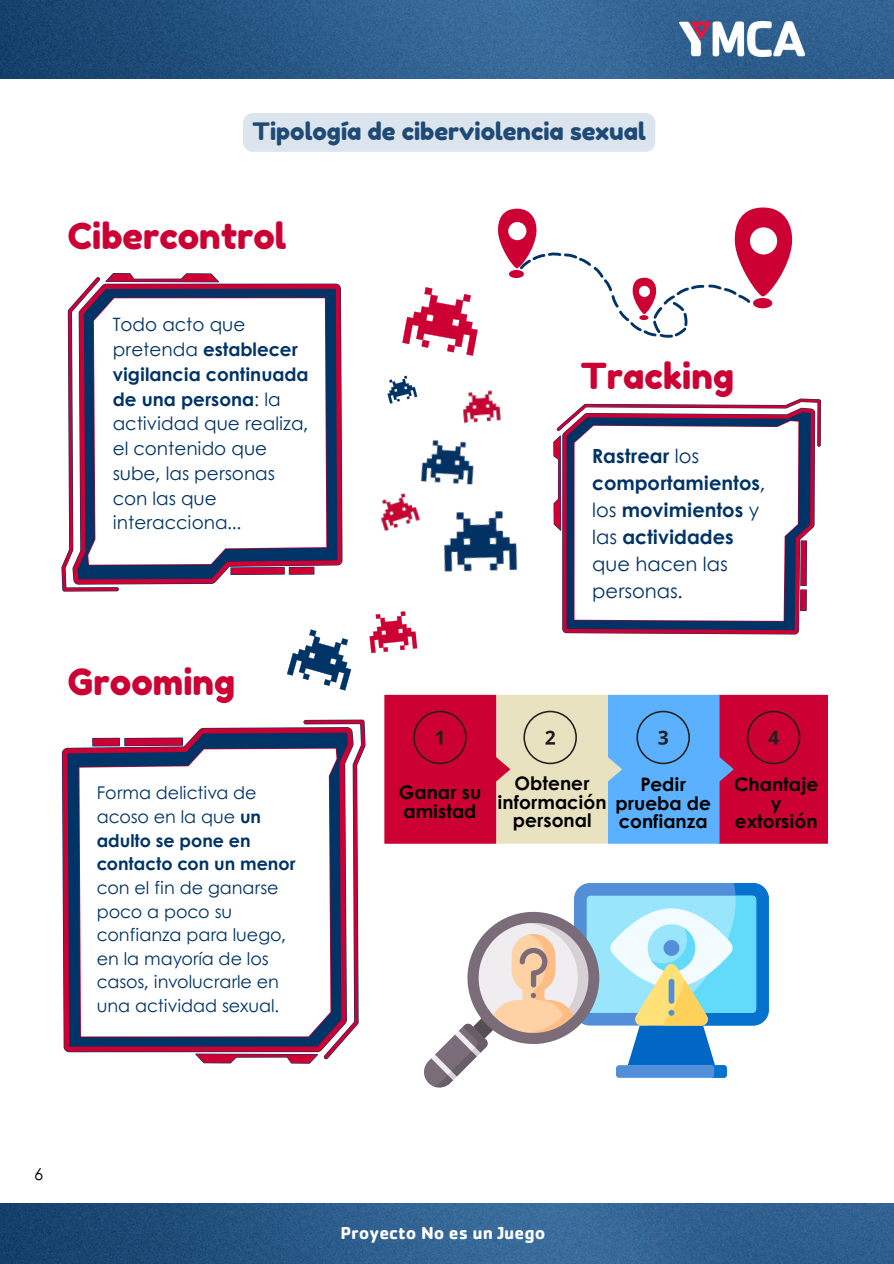
<style>
.page{position:relative;width:894px;height:1264px;background:#fff}
.page>*{position:absolute;margin:0;border:0;box-sizing:border-box;transform-origin:0 0}
.t1{font:35.85px "Fredoka One";color:#c03}
.t2{font:35.7px "Fredoka One";color:#c03}
.t3{font:24px "Fredoka One";color:#1e4a75}
.t4{font:700 19.5px/27px "Century Gothic";color:#036}
.t5{font:700 18.6px/18.5px "Century Gothic";color:#000;text-align:center}
.t6{font:18.45px/24.8px "Century Gothic";color:#036}
.t7{font:700 18px "Cachet Std";color:#fff}
.t8{font:17.55px/23.7px "Century Gothic";color:#036}
.t9{font:16.5px "Century Gothic";color:#000}
.s1{font-weight:700}
.s2{font-weight:400}
</style>
<div class="page">
<img style="left:0;top:1203px;width:893px;height:60px">
<img style="left:0;top:0;width:893px;height:79px">
<img style="left:679px;top:22px;width:125px;height:35px">
<svg style="left:218px;top:284px;width:124px;height:296px;background:#c22652"></svg>
<svg style="left:62px;top:273px;width:156px;height:318px"></svg>
<svg style="left:78px;top:289px;width:259px;height:290px;background:#4a406d"></svg>
<svg style="left:88px;top:298px;width:238px;height:266px"></svg>
<svg style="left:566px;top:621px;width:234px;height:9px;background:#122f62"></svg>
<svg style="left:553px;top:399px;width:267px;height:222px"></svg>
<img style="left:381px;top:390px;width:137px;height:182px">
<svg style="left:387px;top:375px;width:30px;height:28px"></svg>
<svg style="left:402px;top:287px;width:75px;height:69px"></svg>
<svg style="left:384px;top:695px;width:444px;height:148px;background:#b46488"></svg>
<svg style="left:287px;top:629px;width:64px;height:61px"></svg>
<svg style="left:369px;top:611px;width:48px;height:42px"></svg>
<div style="left:574px;top:883px;width:194px;height:142px;background:#528fd8;border-radius:16px"></div>
<div style="left:586px;top:895px;width:170px;height:117px;background:#99e6fc;border-radius:4px"></div>
<svg style="left:609px;top:883px;width:159px;height:194px"></svg>
<div style="left:668px;top:978px;width:6px;height:25px;background:#528fd8;border-radius:3px"></div>
<svg style="left:424px;top:911px;width:175px;height:177px"></svg>
<svg style="left:62px;top:747px;width:134px;height:304px;background:#b92250"></svg>
<svg style="left:196px;top:720px;width:169px;height:343px"></svg>
<svg style="left:67px;top:732px;width:281px;height:314px;background:#4f4570"></svg>
<svg style="left:79px;top:748px;width:257px;height:288px"></svg>
<svg style="left:498px;top:207px;width:295px;height:131px"></svg>
<div style="left:243px;top:113px;width:412px;height:39px;background:#dce5ee"></div>
<p class="t3" style="left:252px;top:117px;width:394px">Tipología de ciberviolencia sexual</p>
<p class="t2" style="left:68px;top:214px;width:220px">Cibercontrol</p>
<p class="t6" style="left:113px;top:311px;width:197px">Todo acto que pretenda <span class="s1">establecer vigilancia continuada de una persona</span>: la actividad que realiza, el contenido que sube, las personas con las que interacciona...</p>
<p class="t1" style="left:68px;top:660px;width:169px">Grooming</p>
<p class="t8" style="left:97px;top:780px;width:200px">Forma delictiva de acoso en la que <span class="s1">un adulto se pone en contacto con un menor </span>con el fin de ganarse poco a poco su confianza para luego, en la mayoría de los casos, involucrarle en una actividad sexual.</p>
<p class="t2" style="left:580px;top:354px;width:155px">Tracking</p>
<p class="t4" style="left:592px;top:441px;width:175px">Rastrear <span class="s2">los </span>comportamientos<span class="s2">, los</span> movimientos <span class="s2">y las</span> actividades <span class="s2">que hacen las personas.</span></p>
<p class="t5" style="left:398px;top:782px;width:84px;text-align:left">Ganar su amistad</p>
<p class="t5" style="left:497px;top:773px;width:110px">Obtener información personal</p>
<p class="t5" style="left:734px;top:774px;width:86px">Chantaje y extorsión</p>
<p class="t5" style="left:615px;top:774px;width:97px">Pedir prueba de confianza</p>
<p class="t9" style="left:34px;top:1161px;width:11px">6</p>
<p class="t7" style="left:340px;top:1226px;width:206px">Proyecto No es un Juego</p>
</div>
